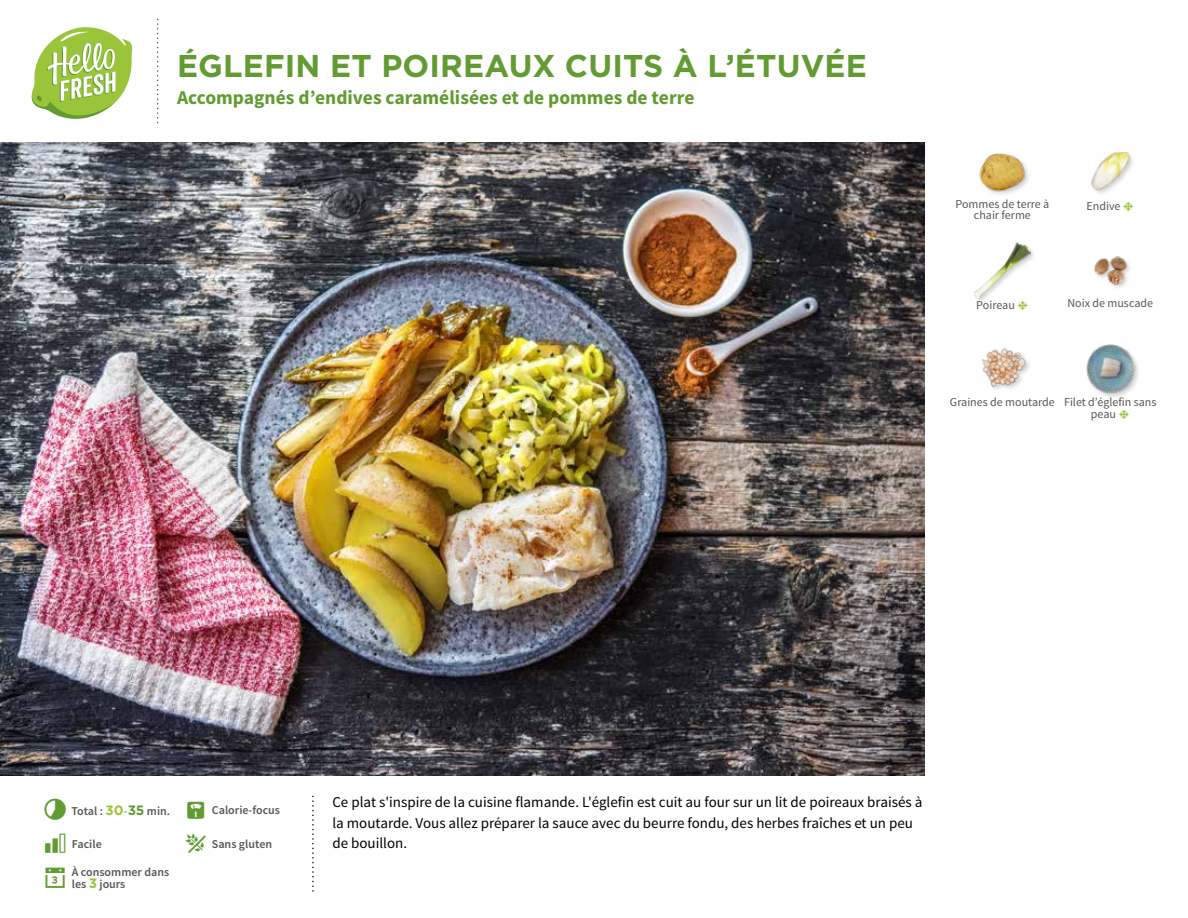
<style>
.page{position:relative;width:1188px;height:918px;background:#fff}
.page>*{position:absolute;margin:0;border:0;box-sizing:border-box;transform-origin:0 0}
.t1{font:700 31.5px "Gotham";letter-spacing:.005em;color:#619b31}
.t2{font:25.5px "hellofresh icon font";color:#619b31}
.t3{font:700 19.5px "Source Sans Pro";color:#619b31}
.t4{font:15px/20.5px "Source Sans Pro";color:#000}
.t5{font:12px/12px "Source Sans Pro";color:#575756}
.t6{font:600 12px/12.9px "Source Sans Pro";color:#575756}
.s1{font-family:"Gotham";font-weight:700;font-size:13.5px;color:#9ac43a}
.s2{color:#87ac54}
.s3{font-family:"Gotham";font-weight:700;font-size:13.5px;color:#619b31}
</style>
<div class="page">
<svg style="left:31px;top:27px;width:102px;height:92px"></svg>
<img style="left:0;top:142px;width:925px;height:634px">
<img style="left:1091px;top:151px;width:42px;height:42px">
<div style="left:1086px;top:344px;width:55px;height:56px;background:#000;opacity:.2"></div>
<img style="left:1086px;top:344px;width:49px;height:50px">
<img style="left:1094px;top:256px;width:35px;height:32px">
<img style="left:979px;top:153px;width:50px;height:41px">
<img style="left:981px;top:348px;width:48px;height:42px">
<div style="left:973px;top:242px;width:64px;height:63px;background:#000;opacity:.2"></div>
<img style="left:973px;top:242px;width:57px;height:56px">
<svg style="left:1018px;top:300px;width:10px;height:5px"></svg>
<h1 class="t1" style="left:177px;top:45px;width:691px">ÉGLEFIN ET POIREAUX CUITS À L’ÉTUVÉE</h1>
<h3 class="t3" style="left:177px;top:85px;width:519px">Accompagnés d’endives caramélisées et de pommes de terre</h3>
<p class="t5" style="left:955px;top:199px;width:95px">Pommes de terre à</p>
<p class="t5" style="left:1087px;top:200px;width:36px">Endive</p>
<p class="t5" style="left:974px;top:209px;width:59px">chair ferme</p>
<p class="t5" style="left:976px;top:299px;width:40px">Poireau</p>
<p class="t5" style="left:1068px;top:297px;width:87px">Noix de muscade</p>
<p class="t5" style="left:950px;top:397px;width:106px">Graines de moutarde</p>
<p class="t5" style="left:1091px;top:396px;width:67px;text-indent:-27px">Filet d’églefin sans peau</p>
<p class="t6" style="left:71px;top:805px;width:100px">Total : <span class="s1">30</span><span class="s2">-</span><span class="s3">35</span> min.</p>
<p class="t6" style="left:212px;top:804px;width:70px">Calorie-focus</p>
<p class="t4" style="left:332px;top:792px;width:592px">Ce plat s'inspire de la cuisine flamande. L'églefin est cuit au four sur un lit de poireaux braisés à la moutarde. Vous allez préparer la sauce avec du beurre fondu, des herbes fraîches et un peu</p>
<p class="t6" style="left:72px;top:838px;width:31px">Facile</p>
<p class="t6" style="left:212px;top:838px;width:62px">Sans gluten</p>
<p class="t4" style="left:332px;top:833px;width:76px">de bouillon.</p>
<p class="t6" style="left:72px;top:865px;width:99px">À consommer dans les <span class="s1">3</span> jours</p>
<h2 class="t2" style="left:43px;top:866px;width:27px">▪</h2>
</div>
